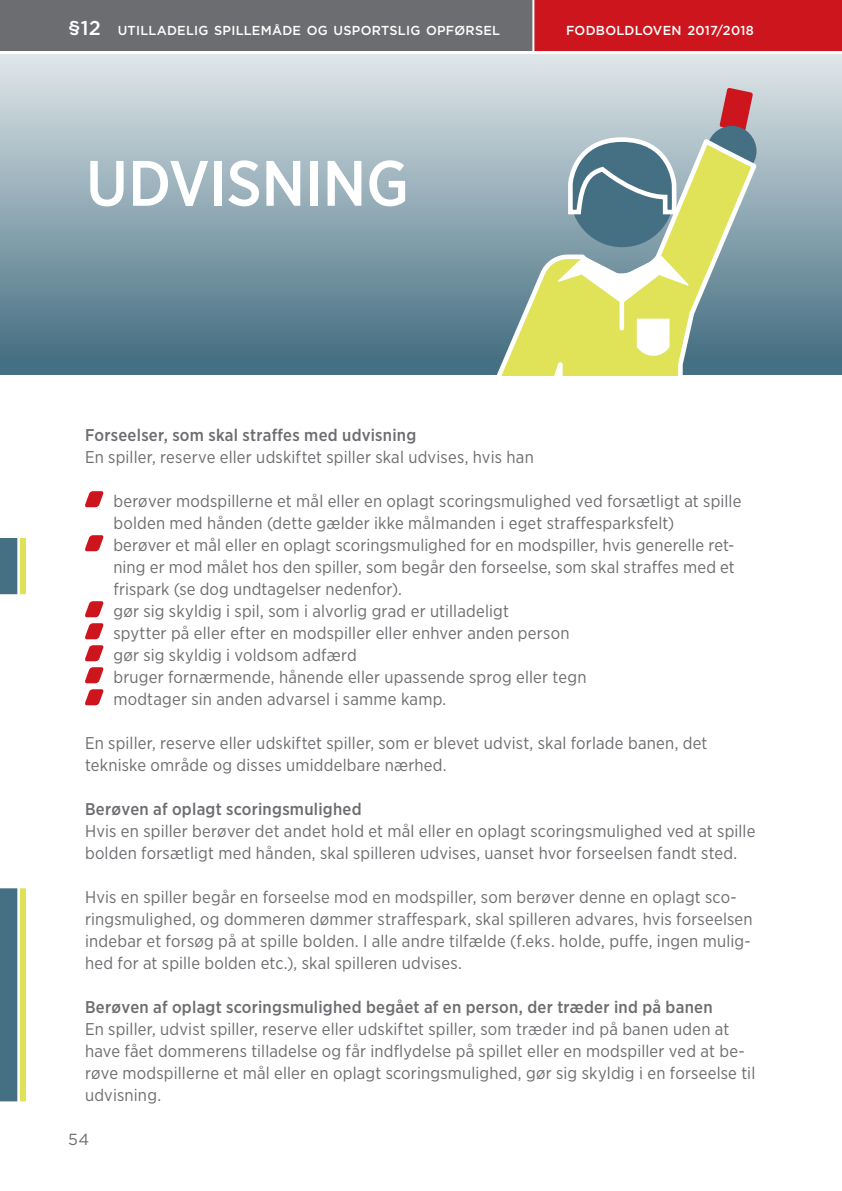
<style>
.page{position:relative;width:842px;height:1191px;background:#fff}
.page>*{position:absolute;margin:0;border:0;box-sizing:border-box;transform-origin:0 0}
.MR_niveau2_Gotham_Na{font:500 64px "Gotham Narrow";letter-spacing:-.005em;color:#fff}
.Sidehovedtekst{font:500 20px "Gotham";color:#fff}
.Brødtekst_Gotham_Nar{font:17px/22px "Gotham Narrow";letter-spacing:.01em;color:#6c6d70}
.MR_niveau2_Gotham_Na-2{font:500 17px "Gotham Narrow";letter-spacing:.015em;color:#6c6d70}
.Brødtekst_Gotham_Nar-2{font:500 17px "Gotham Narrow";letter-spacing:.015em;color:#6c6d70}
.t1{font:16px "Gotham";color:#6c6d70}
.Sidehovedtekst-2{font:500 13px "Gotham";letter-spacing:.02em;color:#fff}
</style>
<div class="page">
<div style="left:477px;top:0;width:365px;height:51px;background:#cd151d"></div>
<div style="left:0;top:0;width:534px;height:51px;background:#6c6d70"></div>
<hr style="left:532px;top:0;width:2px;height:53px;background:#fff">
<svg style="left:85px;top:491px;width:19px;height:16px"></svg>
<svg style="left:85px;top:535px;width:19px;height:16px"></svg>
<svg style="left:85px;top:601px;width:19px;height:16px"></svg>
<svg style="left:85px;top:623px;width:19px;height:16px"></svg>
<svg style="left:85px;top:645px;width:19px;height:16px"></svg>
<svg style="left:85px;top:667px;width:19px;height:16px"></svg>
<svg style="left:85px;top:689px;width:19px;height:16px"></svg>
<div style="left:0;top:54px;width:842px;height:321px;background:linear-gradient(to bottom,#e0e7ea,#3f6a7e)"></div>
<svg style="left:719px;top:88px;width:34px;height:44px"></svg>
<div style="left:707px;top:126px;width:50px;height:49px;background:#456f82;border-radius:50%"></div>
<svg style="left:476px;top:127px;width:248px;height:248px;background:#aec0c8"></svg>
<svg style="left:477px;top:141px;width:280px;height:234px;background:#9aaf97"></svg>
<div style="left:570px;top:143px;width:104px;height:104px;background:#456f82;border-radius:50%"></div>
<svg style="left:558px;top:256px;width:131px;height:119px"></svg>
<svg style="left:566px;top:135px;width:113px;height:82px"></svg>
<div style="left:20px;top:538px;width:6px;height:56px;background:#dde256"></div>
<div style="left:0;top:538px;width:17px;height:56px;background:#456f82"></div>
<div style="left:20px;top:888px;width:6px;height:213px;background:#dde256"></div>
<div style="left:0;top:888px;width:17px;height:213px;background:#456f82"></div>
<p class="Sidehovedtekst" style="left:68px;top:15px;width:34px">§12</p>
<p class="Sidehovedtekst-2" style="left:118px;top:22px;width:384px">UTILLADELIG SPILLEMÅDE OG USPORTSLIG OPFØRSEL</p>
<p class="Sidehovedtekst-2" style="left:566px;top:22px;width:189px">FODBOLDLOVEN 2017/2018</p>
<p class="MR_niveau2_Gotham_Na" style="left:86px;top:143px;width:324px">UDVISNING</p>
<p class="MR_niveau2_Gotham_Na-2" style="left:85px;top:424px;width:333px">Forseelser, som skal straffes med udvisning</p>
<p class="Brødtekst_Gotham_Nar" style="left:85px;top:446px;width:450px">En spiller, reserve eller udskiftet spiller skal udvises, hvis han</p>
<p class="Brødtekst_Gotham_Nar" style="left:113px;top:490px;width:630px">berøver modspillerne et mål eller en oplagt scoringsmulighed ved forsætligt at spille bolden med hånden (dette gælder ikke målmanden i eget straffesparksfelt)</p>
<p class="Brødtekst_Gotham_Nar" style="left:113px;top:534px;width:623px;text-align:justify">berøver et mål eller en oplagt scoringsmulighed for en modspiller, hvis generelle ret&shy;ning er mod målet hos den spiller, som begår den forseelse, som skal straffes med et frispark (se dog undtagelser nedenfor).</p>
<p class="Brødtekst_Gotham_Nar" style="left:113px;top:600px;width:397px">gør sig skyldig i spil, som i alvorlig grad er utilladeligt</p>
<p class="Brødtekst_Gotham_Nar" style="left:113px;top:622px;width:458px">spytter på eller efter en modspiller eller enhver anden person</p>
<p class="Brødtekst_Gotham_Nar" style="left:113px;top:644px;width:245px">gør sig skyldig i voldsom adfærd</p>
<p class="Brødtekst_Gotham_Nar" style="left:113px;top:666px;width:475px">bruger fornærmende, hånende eller upassende sprog eller tegn</p>
<p class="Brødtekst_Gotham_Nar" style="left:113px;top:688px;width:334px">modtager sin anden advarsel i samme kamp.</p>
<p class="Brødtekst_Gotham_Nar" style="left:85px;top:732px;width:624px">En spiller, reserve eller udskiftet spiller, som er blevet udvist, skal forlade banen, det tekniske område og disses umiddelbare nærhed.</p>
<p class="MR_niveau2_Gotham_Na-2" style="left:85px;top:798px;width:278px">Berøven af oplagt scoringsmulighed</p>
<p class="Brødtekst_Gotham_Nar" style="left:85px;top:820px;width:672px">Hvis en spiller berøver det andet hold et mål eller en oplagt scoringsmulighed ved at spille bolden forsætligt med hånden, skal spilleren udvises, uanset hvor forseelsen fandt sted.</p>
<p class="Brødtekst_Gotham_Nar" style="left:85px;top:886px;width:669px">Hvis en spiller begår en forseelse mod en modspiller, som berøver denne en oplagt sco&shy;ringsmulighed, og dommeren dømmer straffespark, skal spilleren advares, hvis forseelsen indebar et forsøg på at spille bolden. I alle andre tilfælde (f.eks. holde, puffe, ingen mulig&shy;hed for at spille bolden etc.), skal spilleren udvises.</p>
<p class="Brødtekst_Gotham_Nar-2" style="left:85px;top:996px;width:629px">Berøven af oplagt scoringsmulighed begået af en person, der træder ind på banen</p>
<p class="Brødtekst_Gotham_Nar" style="left:85px;top:1018px;width:672px">En spiller, udvist spiller, reserve eller udskiftet spiller, som træder ind på banen uden at have fået dommerens tilladelse og får indflydelse på spillet eller en modspiller ved at be&shy;røve modspillerne et mål eller en oplagt scoringsmulighed, gør sig skyldig i en forseelse til udvisning.</p>
<p class="t1" style="left:68px;top:1129px;width:23px">54</p>
</div>
